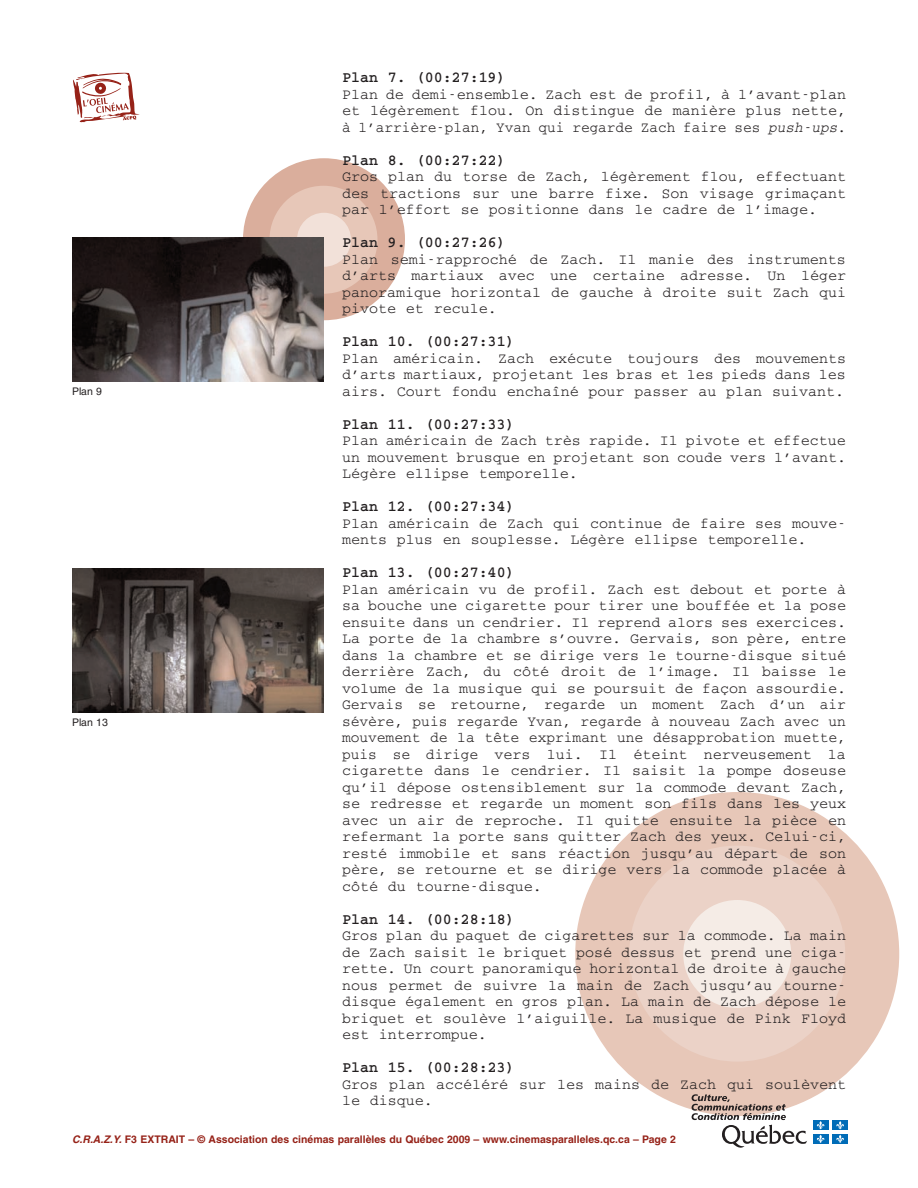
<style>
.page{position:relative;width:918px;height:1188px;background:#fff}
.page>*{position:absolute;margin:0;border:0;box-sizing:border-box;transform-origin:0 0}
.t1{font:15px/16.5px "Courier";color:#231f20;text-align:justify}
.t2{font:700 15px "Courier";color:#231f20}
.t3{font:700 10.5px "Helvetica";color:#962218}
.t4{font:10.5px "Helvetica";color:#231f20}
.s1{font-style:italic}
</style>
<div class="page">
<div style="left:243px;top:158px;width:162px;height:162px;background:#daae9c;border-radius:50%"></div>
<div style="left:270px;top:186px;width:107px;height:108px;background:#e7c7b8;border-radius:50%"></div>
<div style="left:297px;top:213px;width:54px;height:54px;background:#f2e1d9;border-radius:50%"></div>
<div style="left:575px;top:792px;width:324px;height:324px;background:#e7c7b8;border-radius:50%"></div>
<div style="left:629px;top:846px;width:216px;height:216px;background:#ebd2c7;border-radius:50%"></div>
<div style="left:683px;top:900px;width:108px;height:108px;background:#f5ece6;border-radius:50%"></div>
<svg style="left:692px;top:1094px;width:115px;height:54px"></svg>
<div style="left:813px;top:1121px;width:15px;height:9px;background:#006cb7"></div>
<svg style="left:817px;top:1121px;width:8px;height:8px"></svg>
<div style="left:833px;top:1121px;width:15px;height:9px;background:#006cb7"></div>
<svg style="left:836px;top:1121px;width:8px;height:8px"></svg>
<div style="left:813px;top:1134px;width:15px;height:9px;background:#006cb7"></div>
<svg style="left:817px;top:1135px;width:8px;height:8px"></svg>
<div style="left:833px;top:1134px;width:15px;height:9px;background:#006cb7"></div>
<svg style="left:836px;top:1135px;width:8px;height:8px"></svg>
<svg style="left:73px;top:73px;width:67px;height:50px"></svg>
<img style="left:72px;top:568px;width:252px;height:144px">
<img style="left:72px;top:238px;width:252px;height:144px">
<p class="t2" style="left:342px;top:72px;width:165px">Plan 7. (00:27:19)</p>
<p class="t1" style="left:342px;top:87px;width:506px">Plan de demi-ensemble. Zach est de profil, à l’avant-plan et légèrement flou. On distingue de manière plus nette, à l’arrière-plan, Yvan qui regarde Zach faire ses <span class="s1">push-ups</span>.</p>
<p class="t2" style="left:342px;top:155px;width:165px">Plan 8. (00:27:22)</p>
<p class="t1" style="left:342px;top:169px;width:506px">Gros plan du torse de Zach, légèrement flou, effectuant des tractions sur une barre fixe. Son visage grimaçant par l’effort se positionne dans le cadre de l’image.</p>
<p class="t2" style="left:342px;top:237px;width:165px">Plan 9. (00:27:26)</p>
<p class="t1" style="left:342px;top:252px;width:506px">Plan semi-rapproché de Zach. Il manie des instruments d’arts martiaux avec une certaine adresse. Un léger panoramique horizontal de gauche à droite suit Zach qui pivote et recule.</p>
<p class="t2" style="left:342px;top:336px;width:174px">Plan 10. (00:27:31)</p>
<p class="t1" style="left:342px;top:351px;width:506px">Plan américain. Zach exécute toujours des mouvements d’arts martiaux, projetant les bras et les pieds dans les airs. Court fondu enchaîné pour passer au plan suivant.</p>
<p class="t2" style="left:342px;top:419px;width:174px">Plan 11. (00:27:33)</p>
<p class="t1" style="left:342px;top:433px;width:506px">Plan américain de Zach très rapide. Il pivote et effectue un mouvement brusque en projetant son coude vers l’avant.<br>Légère ellipse temporelle.</p>
<p class="t2" style="left:342px;top:501px;width:174px">Plan 12. (00:27:34)</p>
<p class="t1" style="left:342px;top:516px;width:506px">Plan américain de Zach qui continue de faire ses mouve&shy;ments plus en souplesse. Légère ellipse temporelle.</p>
<p class="t2" style="left:342px;top:567px;width:174px">Plan 13. (00:27:40)</p>
<p class="t1" style="left:342px;top:582px;width:506px">Plan américain vu de profil. Zach est debout et porte à sa bouche une cigarette pour tirer une bouffée et la pose ensuite dans un cendrier. Il reprend alors ses exercices.<br>La porte de la chambre s’ouvre. Gervais, son père, entre dans la chambre et se dirige vers le tourne-disque situé derrière Zach, du côté droit de l’image. Il baisse le volume de la musique qui se poursuit de façon assourdie.<br>Gervais se retourne, regarde un moment Zach d’un air sévère, puis regarde Yvan, regarde à nouveau Zach avec un mouvement de la tête exprimant une désapprobation muette, puis se dirige vers lui. Il éteint nerveusement la cigarette dans le cendrier. Il saisit la pompe doseuse qu’il dépose ostensiblement sur la commode devant Zach, se redresse et regarde un moment son fils dans les yeux avec un air de reproche. Il quitte ensuite la pièce en refermant la porte sans quitter Zach des yeux. Celui-ci, resté immobile et sans réaction jusqu’au départ de son père, se retourne et se dirige vers la commode placée à côté du tourne-disque.</p>
<p class="t2" style="left:342px;top:914px;width:174px">Plan 14. (00:28:18)</p>
<p class="t1" style="left:342px;top:928px;width:506px">Gros plan du paquet de cigarettes sur la commode. La main de Zach saisit le briquet posé dessus et prend une ciga&shy;rette. Un court panoramique horizontal de droite à gauche nous permet de suivre la main de Zach jusqu’au tourne&shy;disque également en gros plan. La main de Zach dépose le briquet et soulève l’aiguille. La musique de Pink Floyd est interrompue.</p>
<p class="t2" style="left:342px;top:1062px;width:174px">Plan 15. (00:28:23)</p>
<p class="t1" style="left:342px;top:1077px;width:505px">Gros plan accéléré sur les mains de Zach qui soulèvent le disque.</p>
<p class="t3" style="left:72px;top:1135px;width:605px"><span class="s1">C.R.A.Z.Y.</span> F3 EXTRAIT – © Association des cinémas parallèles du Québec 2009 – www.cinemasparalleles.qc.ca – Page 2</p>
<p class="t4" style="left:72px;top:387px;width:32px">Plan 9</p>
<p class="t4" style="left:72px;top:718px;width:37px">Plan 13</p>
</div>
